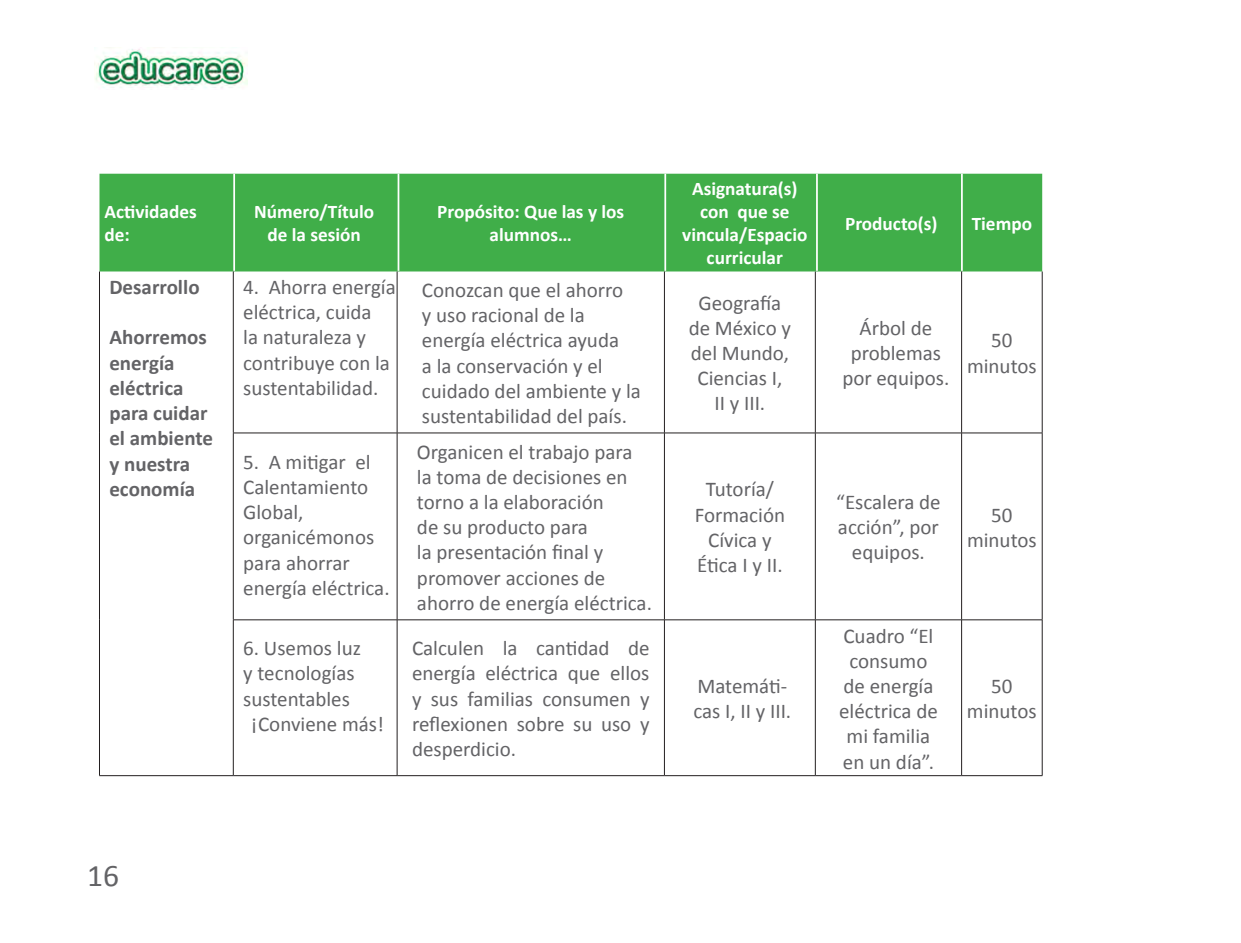
<style>
.page{position:relative;width:1241px;height:943px;background:#fff}
.page>*{position:absolute;margin:0;border:0;box-sizing:border-box;transform-origin:0 0}
.t1{font:31.5px "Calibri";color:#636366}
.CONT_TABLE{font:21px/25.2px "Calibri";color:#636366}
.CONT_TABLE-2{font:700 21px/25.2px "Calibri";color:#636366}
.TITLE_TABLE{font:700 19.25px/23.1px "Calibri";color:#fff;text-align:center}
</style>
<div class="page">
<img style="left:94px;top:47px;width:153px;height:42px">
<div style="left:99px;top:174px;width:943px;height:97px;background:#40ae49"></div>
<hr style="left:99px;top:271px;width:1px;height:162px;background:#231f20">
<hr style="left:233px;top:271px;width:1px;height:162px;background:#231f20">
<hr style="left:397px;top:271px;width:1px;height:162px;background:#231f20">
<hr style="left:664px;top:271px;width:1px;height:162px;background:#231f20">
<hr style="left:814px;top:271px;width:1px;height:162px;background:#231f20">
<hr style="left:961px;top:271px;width:1px;height:162px;background:#231f20">
<hr style="left:1041px;top:271px;width:1px;height:162px;background:#231f20">
<hr style="left:99px;top:433px;width:1px;height:187px;background:#231f20">
<hr style="left:233px;top:432px;width:164px;height:1px;background:#231f20">
<hr style="left:233px;top:433px;width:1px;height:186px;background:#231f20">
<hr style="left:397px;top:432px;width:267px;height:1px;background:#231f20">
<hr style="left:397px;top:433px;width:1px;height:186px;background:#231f20">
<hr style="left:664px;top:432px;width:151px;height:1px;background:#231f20">
<hr style="left:664px;top:433px;width:1px;height:186px;background:#231f20">
<hr style="left:815px;top:432px;width:146px;height:1px;background:#231f20">
<hr style="left:814px;top:433px;width:1px;height:186px;background:#231f20">
<hr style="left:961px;top:432px;width:81px;height:1px;background:#231f20">
<hr style="left:961px;top:433px;width:1px;height:186px;background:#231f20">
<hr style="left:1041px;top:433px;width:1px;height:186px;background:#231f20">
<hr style="left:99px;top:620px;width:1px;height:155px;background:#231f20">
<hr style="left:233px;top:619px;width:164px;height:1px;background:#231f20">
<hr style="left:233px;top:620px;width:1px;height:155px;background:#231f20">
<hr style="left:397px;top:619px;width:267px;height:1px;background:#231f20">
<hr style="left:397px;top:620px;width:1px;height:155px;background:#231f20">
<hr style="left:664px;top:619px;width:151px;height:1px;background:#231f20">
<hr style="left:664px;top:620px;width:1px;height:155px;background:#231f20">
<hr style="left:815px;top:619px;width:146px;height:1px;background:#231f20">
<hr style="left:814px;top:620px;width:1px;height:155px;background:#231f20">
<hr style="left:961px;top:619px;width:81px;height:1px;background:#231f20">
<hr style="left:961px;top:620px;width:1px;height:155px;background:#231f20">
<hr style="left:1041px;top:620px;width:1px;height:155px;background:#231f20">
<hr style="left:99px;top:775px;width:134px;height:1px;background:#231f20">
<hr style="left:233px;top:775px;width:164px;height:1px;background:#231f20">
<hr style="left:397px;top:775px;width:267px;height:1px;background:#231f20">
<hr style="left:664px;top:775px;width:151px;height:1px;background:#231f20">
<hr style="left:815px;top:775px;width:146px;height:1px;background:#231f20">
<hr style="left:961px;top:775px;width:81px;height:1px;background:#231f20">
<hr style="left:233px;top:174px;width:2px;height:97px;background:#fff">
<hr style="left:397px;top:174px;width:2px;height:97px;background:#fff">
<hr style="left:664px;top:174px;width:2px;height:97px;background:#fff">
<hr style="left:816px;top:174px;width:1px;height:97px;background:#fff">
<hr style="left:960px;top:174px;width:2px;height:97px;background:#fff">
<p class="TITLE_TABLE" style="left:104px;top:200px;width:94px">Actividades</p>
<p class="TITLE_TABLE" style="left:104px;top:223px;width:27px">de:</p>
<p class="CONT_TABLE-2" style="left:109px;top:274px;width:92px">Desarrollo</p>
<p class="CONT_TABLE-2" style="left:109px;top:325px;width:105px">Ahorremos energía eléctrica para cuidar el ambiente y nuestra economía</p>
<p class="TITLE_TABLE" style="left:254px;top:200px;width:121px">Número/Título de la sesión</p>
<p class="TITLE_TABLE" style="left:437px;top:200px;width:188px">Propósito: Que las y los</p>
<p class="TITLE_TABLE" style="left:489px;top:223px;width:84px">alumnos…</p>
<p class="CONT_TABLE" style="left:243px;top:274px;width:154px">4. Ahorra energía eléctrica, cuida<br>la naturaleza y contribuye con la sustentabilidad.</p>
<p class="CONT_TABLE" style="left:422px;top:277px;width:220px">Conozcan que el ahorro<br>y uso racional de la energía eléctrica ayuda<br>a la conservación y el cuidado del ambiente y la sustentabilidad del país.</p>
<p class="CONT_TABLE" style="left:243px;top:449px;width:148px">5. A mitigar el<br>Calentamiento<br>Global, organicémonos para ahorrar energía eléctrica.</p>
<p class="CONT_TABLE" style="left:417px;top:439px;width:236px">Organicen el trabajo para la toma de decisiones en torno a la elaboración<br>de su producto para<br>la presentación final y promover acciones de ahorro de energía eléctrica.</p>
<p class="CONT_TABLE" style="left:243px;top:635px;width:119px">6. Usemos luz y tecnologías sustentables</p>
<p class="CONT_TABLE" style="left:251px;top:711px;width:134px">¡Conviene más!</p>
<p class="CONT_TABLE" style="left:412px;top:635px;width:239px;text-align:justify">Calculen la cantidad de energía eléctrica que ellos y sus familias consumen y reflexionen sobre su uso y desperdicio.</p>
<p class="TITLE_TABLE" style="left:682px;top:177px;width:127px">Asignatura(s) con que se vincula/Espacio curricular</p>
<p class="CONT_TABLE" style="left:688px;top:290px;width:104px;text-align:center">Geografía de México y del Mundo,<br>Ciencias I,<br>II y III.</p>
<p class="CONT_TABLE" style="left:694px;top:477px;width:92px;text-align:center">Tutoría/<br>Formación<br>Cívica y<br>Ética I y II.</p>
<p class="CONT_TABLE" style="left:693px;top:673px;width:99px">Matemáti&shy;cas I, II y III.</p>
<p class="TITLE_TABLE" style="left:845px;top:212px;width:94px">Producto(s)</p>
<p class="TITLE_TABLE" style="left:971px;top:212px;width:62px">Tiempo</p>
<p class="CONT_TABLE" style="left:842px;top:315px;width:109px;text-align:center">Árbol de problemas por equipos.</p>
<p class="CONT_TABLE" style="left:991px;top:328px;width:23px">50</p>
<p class="CONT_TABLE" style="left:966px;top:353px;width:71px">minutos</p>
<p class="CONT_TABLE" style="left:836px;top:489px;width:106px;text-align:center">“Escalera de acción”, por equipos.</p>
<p class="CONT_TABLE" style="left:838px;top:623px;width:100px;text-align:center">Cuadro “El consumo de energía eléctrica de mi familia en un día”.</p>
<p class="CONT_TABLE" style="left:991px;top:502px;width:23px">50</p>
<p class="CONT_TABLE" style="left:966px;top:527px;width:71px">minutos</p>
<p class="CONT_TABLE" style="left:991px;top:673px;width:23px">50</p>
<p class="CONT_TABLE" style="left:966px;top:698px;width:71px">minutos</p>
<h1 class="t1" style="left:87px;top:855px;width:33px">16</h1>
</div>
